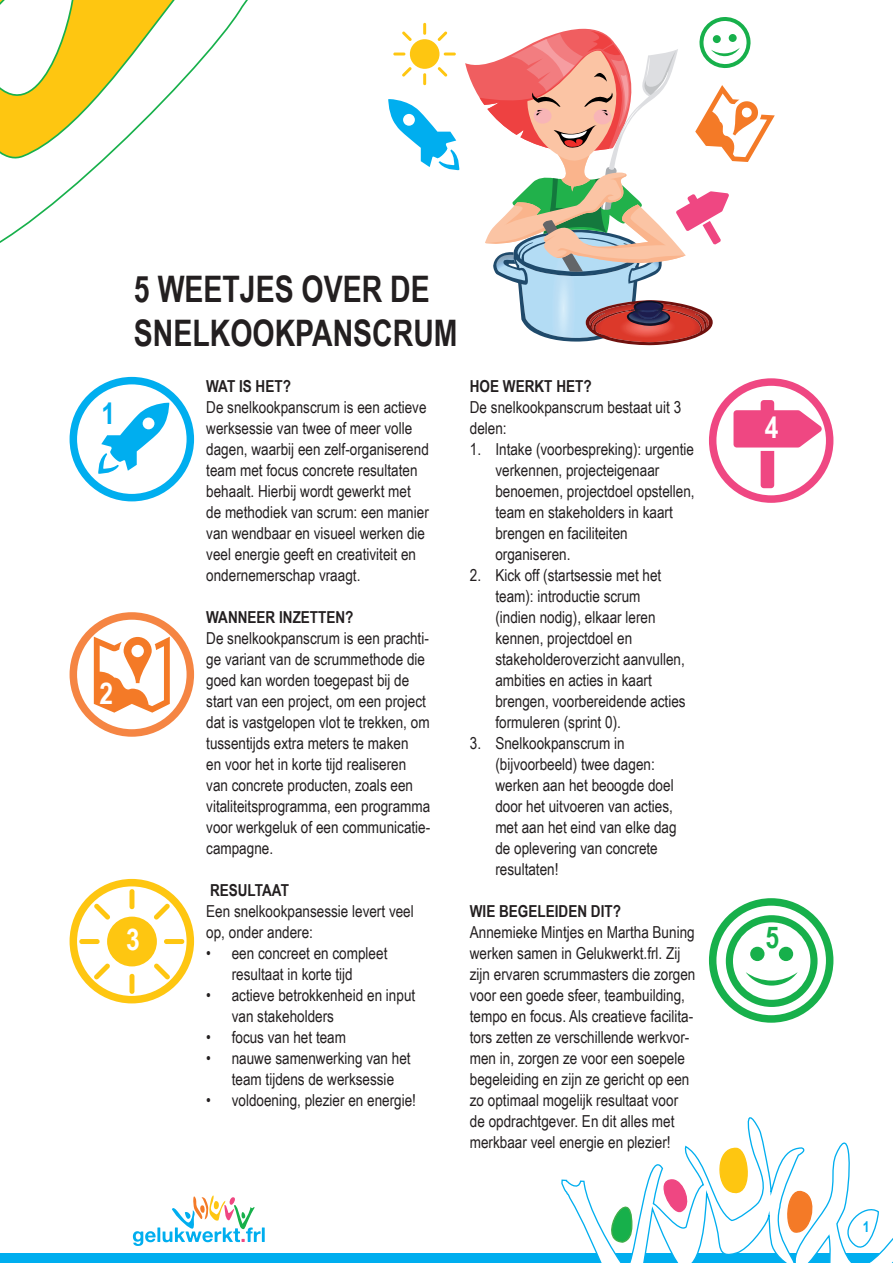
<style>
.page{position:relative;width:893px;height:1263px;background:#fff}
.page>*{position:absolute;margin:0;border:0;box-sizing:border-box;transform-origin:0 0}
.t1{font:700 36.6px/43.8px "Arial Narrow";color:#231f20;scale:.95 1}
.t2{font:700 30px "Arial Narrow";color:#fff}
.t3{font:700 30px "Arial Narrow";color:#17b04b}
.t4{font:700 30px "Arial Narrow";color:#00aeef}
.t5{font:16.5px/21px "Arial Narrow";color:#231f20}
.t6{font:700 16.5px "Arial Narrow";color:#231f20}
.t7{font:700 15px "Arial Narrow";color:#00aeef}
</style>
<div class="page">
<div style="left:0;top:1253px;width:893px;height:10px;background:#00aeef"></div>
<svg style="left:561px;top:1117px;width:332px;height:146px"></svg>
<svg style="left:0;top:0;width:248px;height:243px"></svg>
<svg style="left:0;top:0;width:77px;height:139px"></svg>
<div style="left:70px;top:377px;width:124px;height:124px;border:8px solid #00aeef;border-radius:50%"></div>
<div style="left:70px;top:612px;width:124px;height:125px;border:8px solid #f58543;border-radius:50%"></div>
<div style="left:70px;top:879px;width:124px;height:124px;border:8px solid #fec611;border-radius:50%"></div>
<div style="left:709px;top:378px;width:124px;height:125px;border:8px solid #ef4782;border-radius:50%"></div>
<svg style="left:98px;top:403px;width:72px;height:71px"></svg>
<svg style="left:94px;top:637px;width:76px;height:76px"></svg>
<svg style="left:79px;top:889px;width:105px;height:105px"></svg>
<svg style="left:733px;top:400px;width:89px;height:88px"></svg>
<div style="left:709px;top:898px;width:124px;height:125px;border:8px solid #17b04b;border-radius:50%"></div>
<svg style="left:726px;top:915px;width:91px;height:92px"></svg>
<svg style="left:388px;top:17px;width:387px;height:328px"></svg>
<svg style="left:133px;top:1195px;width:132px;height:51px"></svg>
<h2 class="t4" style="left:102px;top:396px;width:15px">1</h2>
<h2 class="t2" style="left:99px;top:676px;width:15px">2</h2>
<h1 class="t1" style="left:134px;top:267px;width:342px">5 WEETJES OVER DE<br>SNELKOOKPANSCRUM</h1>
<h2 class="t2" style="left:126px;top:922px;width:15px">3</h2>
<p class="t6" style="left:206px;top:376px;width:86px">WAT IS HET?</p>
<p class="t5" style="left:206px;top:396px;width:224px">De snelkookpanscrum is een actieve werksessie van twee of meer volle dagen, waarbij een zelf-organiserend team met focus concrete resultaten behaalt. Hierbij wordt gewerkt met de methodiek van scrum: een manier van wendbaar en visueel werken die veel energie geeft en creativiteit en ondernemerschap vraagt.</p>
<p class="t6" style="left:206px;top:607px;width:149px">WANNEER INZETTEN?</p>
<p class="t5" style="left:206px;top:627px;width:226px">De snelkookpanscrum is een prachti&shy;ge variant van de scrummethode die goed kan worden toegepast bij de start van een project, om een project dat is vastgelopen vlot te trekken, om tussentijds extra meters te maken<br>en voor het in korte tijd realiseren van concrete producten, zoals een vitaliteitsprogramma, een programma voor werkgeluk of een communicatie&shy;campagne.</p>
<p class="t6" style="left:210px;top:880px;width:80px">RESULTAAT</p>
<p class="t5" style="left:206px;top:900px;width:209px">Een snelkookpansessie levert veel op, onder andere:</p>
<p class="t5" style="left:206px;top:942px;width:183px;text-align:center">• een concreet en compleet resultaat in korte tijd</p>
<p class="t5" style="left:232px;top:984px;width:185px;text-indent:-26px">• actieve betrokkenheid en input van stakeholders</p>
<p class="t5" style="left:206px;top:1026px;width:141px">• focus van het team</p>
<p class="t5" style="left:206px;top:1047px;width:206px;text-align:center">• nauwe samenwerking van het team tijdens de werksessie</p>
<p class="t5" style="left:206px;top:1089px;width:211px">• voldoening, plezier en energie!</p>
<p class="t6" style="left:470px;top:376px;width:123px">HOE WERKT HET?</p>
<p class="t5" style="left:470px;top:396px;width:213px">De snelkookpanscrum bestaat uit 3 delen:</p>
<p class="t5" style="left:495px;top:438px;width:201px;text-indent:-25px">1. Intake (voorbespreking): urgentie verkennen, projecteigenaar benoemen, projectdoel opstellen, team en stakeholders in kaart brengen en faciliteiten organiseren.</p>
<p class="t5" style="left:495px;top:564px;width:192px;text-indent:-26px">2. Kick off (startsessie met het team): introductie scrum<br>(indien nodig), elkaar leren kennen, projectdoel en stakeholderoverzicht aanvullen, ambities en acties in kaart brengen, voorbereidende acties formuleren (sprint 0).</p>
<p class="t5" style="left:495px;top:732px;width:183px;text-indent:-26px">3. Snelkookpanscrum in (bijvoorbeeld) twee dagen: werken aan het beoogde doel door het uitvoeren van acties, met aan het eind van elke dag de oplevering van concrete resultaten!</p>
<p class="t6" style="left:470px;top:901px;width:153px">WIE BEGELEIDEN DIT?</p>
<p class="t5" style="left:470px;top:921px;width:227px">Annemieke Mintjes en Martha Buning werken samen in Gelukwerkt.frl. Zij zijn ervaren scrummasters die zorgen voor een goede sfeer, teambuilding, tempo en focus. Als creatieve facilita&shy;tors zetten ze verschillende werkvor&shy;men in, zorgen ze voor een soepele begeleiding en zijn ze gericht op een zo optimaal mogelijk resultaat voor de opdrachtgever. En dit alles met merkbaar veel energie en plezier!</p>
<h2 class="t2" style="left:765px;top:410px;width:15px">4</h2>
<h2 class="t3" style="left:765px;top:919px;width:15px">5</h2>
<p class="t7" style="left:863px;top:1218px;width:8px">1</p>
</div>
